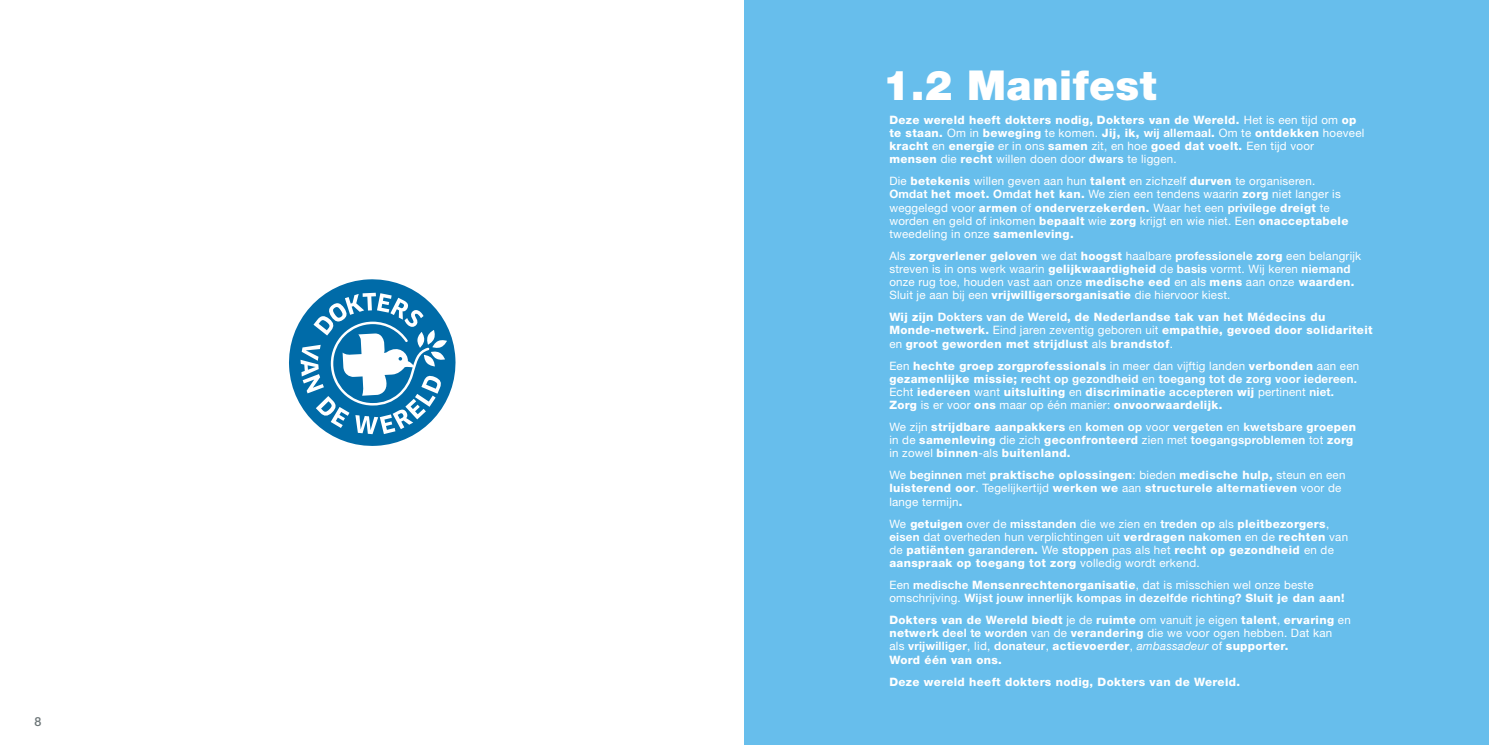
<style>
.page{position:relative;width:1489px;height:745px;background:#fff}
.page>*{position:absolute;margin:0;border:0;box-sizing:border-box;transform-origin:0 0}
.t1{font:900 41.25px "Helvetica Neue LT Std";letter-spacing:.01em;color:#fff}
.t2{font:500 12.5px "Helvetica Neue LT Std";color:#6c7577}
.t3{font:800 11.5px/13.1px "Helvetica Neue LT Std";letter-spacing:.03em;color:#fff}
.t4{font:11.5px/13.1px "Helvetica Neue LT Std";letter-spacing:.02em;color:#fff}
.t5{font:700 11.5px/13.1px "Helvetica Neue LT Std";letter-spacing:.02em;color:#fff}
.s1{font-weight:400}
.s2{font-weight:700}
.s3{font-weight:800}
.s4{font-weight:400;font-style:italic}
</style>
<div class="page">
<svg style="left:289px;top:279px;width:167px;height:167px"></svg>
<div style="left:744px;top:0;width:744px;height:744px;background:#67beec"></div>
<p class="t2" style="left:35px;top:713px;width:8px">8</p>
<h1 class="t1" style="left:882px;top:61px;width:275px">1.2 Manifest</h1>
<p class="t3" style="left:889px;top:113px;width:476px">Deze wereld heeft dokters nodig, Dokters van de Wereld. <span class="s1">Het is een tijd om</span> op te staan. <span class="s1">Om in</span> beweging <span class="s1">te komen.</span> Jij, ik, <span class="s2">wij allemaal</span>. <span class="s1">Om te</span> ontdekken <span class="s1">hoeveel </span>kracht <span class="s1">en</span> energie <span class="s1">er in ons</span> samen <span class="s1">zit, en hoe</span> goed dat voelt. <span class="s1">Een tijd voor </span>mensen <span class="s1">die</span> recht <span class="s1">willen doen door</span> <span class="s2">dwars</span> <span class="s1">te liggen.</span></p>
<p class="t4" style="left:889px;top:174px;width:460px">Die <span class="s3">betekenis</span> willen geven aan hun <span class="s3">talent</span> en zichzelf <span class="s3">durven</span> te organiseren.<br><span class="s2">Omdat</span> <span class="s3">het moet.</span> <span class="s2">Omdat</span> <span class="s3">het kan.</span> We zien een tendens waarin <span class="s3">zorg</span> niet langer is weggelegd voor <span class="s3">armen</span> of <span class="s3">onderverzekerden.</span> Waar het een <span class="s2">privilege</span> <span class="s3">dreigt</span> te worden en geld of inkomen <span class="s3">bepaalt</span> wie <span class="s3">zorg</span> krijgt en wie niet. Een <span class="s3">onacceptabele </span>tweedeling in onze <span class="s3">samenleving.</span></p>
<p class="t4" style="left:889px;top:249px;width:473px">Als <span class="s3">zorgverlener geloven</span> we dat <span class="s3">hoogst</span> haalbare <span class="s2">professionele</span> <span class="s3">zorg</span> een belangrijk streven is in ons werk waarin <span class="s3">gelijkwaardigheid</span> de <span class="s2">basis</span> vormt. Wij keren <span class="s2">niemand </span>onze rug toe, houden vast aan onze <span class="s3">medische eed</span> en als <span class="s3">mens</span> aan onze <span class="s3">waarden.<br></span>Sluit je aan bij een <span class="s3">vrijwilligersorganisatie</span> die hiervoor kiest.</p>
<p class="t3" style="left:889px;top:310px;width:485px">Wij zijn <span class="s2">Dokters van de Wereld</span>, de Nederlandse tak van het Médecins du<br>Monde-netwerk. <span class="s1">Eind jaren zeventig geboren uit</span> empathie, gevoed door solidariteit <span class="s1">en</span> groot geworden met strijdlust <span class="s1">als</span> brandstof<span class="s1">.</span></p>
<p class="t3" style="left:889px;top:358px;width:471px"><span class="s1">Een</span> hechte groep zorgprofessionals <span class="s1">in meer dan vijftig landen</span> verbonden <span class="s1">aan een </span>gezamenlijke missie; <span class="s2">recht op gezondheid</span> <span class="s1">en</span> <span class="s2">toegang tot de zorg voor iedereen.<br></span><span class="s1">Echt</span> iedereen <span class="s1">want</span> uitsluiting <span class="s1">en</span> discriminatie <span class="s2">accepteren</span> wij <span class="s1">pertinent</span> <span class="s2">niet.<br></span>Zorg <span class="s1">is er voor</span> ons <span class="s1">maar op één manier:</span> onvoorwaardelijk.</p>
<p class="t3" style="left:889px;top:420px;width:468px"><span class="s1">We zijn</span> strijdbare aanpakkers <span class="s1">en</span> <span class="s2">komen op</span> <span class="s1">voor</span> <span class="s2">vergeten</span> <span class="s1">en</span> <span class="s2">kwetsbare</span> groepen <span class="s1">in de</span> samenleving <span class="s1">die zich</span> geconfronteerd <span class="s1">zien met</span> <span class="s2">toegangsproblemen</span> <span class="s1">tot</span> zorg <span class="s1">in zowel</span> binnen<span class="s1">-als</span> buitenland.</p>
<p class="t3" style="left:889px;top:468px;width:457px"><span class="s1">We</span> <span class="s2">beginnen</span> <span class="s1">met</span> praktische oplossingen<span class="s1">: bieden</span> medische hulp, <span class="s1">steun en een </span>luisterend oor<span class="s1">. Tegelijkertijd</span> werken we <span class="s1">aan</span> structurele alternatieven <span class="s1">voor de lange termijn</span>.</p>
<p class="t4" style="left:889px;top:516px;width:460px">We <span class="s3">getuigen</span> over de <span class="s2">misstanden</span> die we zien en <span class="s2">treden op</span> als <span class="s3">pleitbezorgers</span>, <span class="s2">eisen</span> dat overheden hun verplichtingen uit <span class="s3">verdragen</span> <span class="s2">nakomen</span> en de <span class="s3">rechten</span> van de <span class="s3">patiënten</span> <span class="s2">garandere</span><span class="s3">n.</span> We <span class="s2">stoppen</span> pas als het <span class="s3">recht op gezondheid</span> en de <span class="s3">aanspraak op toegang tot zorg</span> volledig wordt erkend.</p>
<p class="t5" style="left:889px;top:577px;width:456px"><span class="s1">Een</span> medische <span class="s3">Mensenrechtenorganisatie</span><span class="s1">, dat is misschien wel onze beste omschrijving.</span> Wijst jouw innerlijk kompas in dezelfde richting? <span class="s3">Sluit je dan aan!</span></p>
<p class="t3" style="left:889px;top:613px;width:463px">Dokters van de Wereld biedt <span class="s1">je de</span> ruimte <span class="s1">om vanuit je eigen</span> talent<span class="s1">,</span> ervaring <span class="s1">en </span>netwerk <span class="s2">deel te worden</span> <span class="s1">van de</span> verandering <span class="s1">die we voor ogen hebben. Dat kan<br>als</span> <span class="s2">vrijwilliger</span><span class="s1">, lid,</span> <span class="s2">donateur</span><span class="s1">,</span> actievoerder<span class="s1">,</span> <span class="s4">ambassadeur</span> <span class="s1">of</span> supporter.<br>Word één van ons.</p>
<p class="t3" style="left:889px;top:674px;width:352px">Deze wereld heeft dokters nodig, Dokters van de Wereld.</p>
</div>
